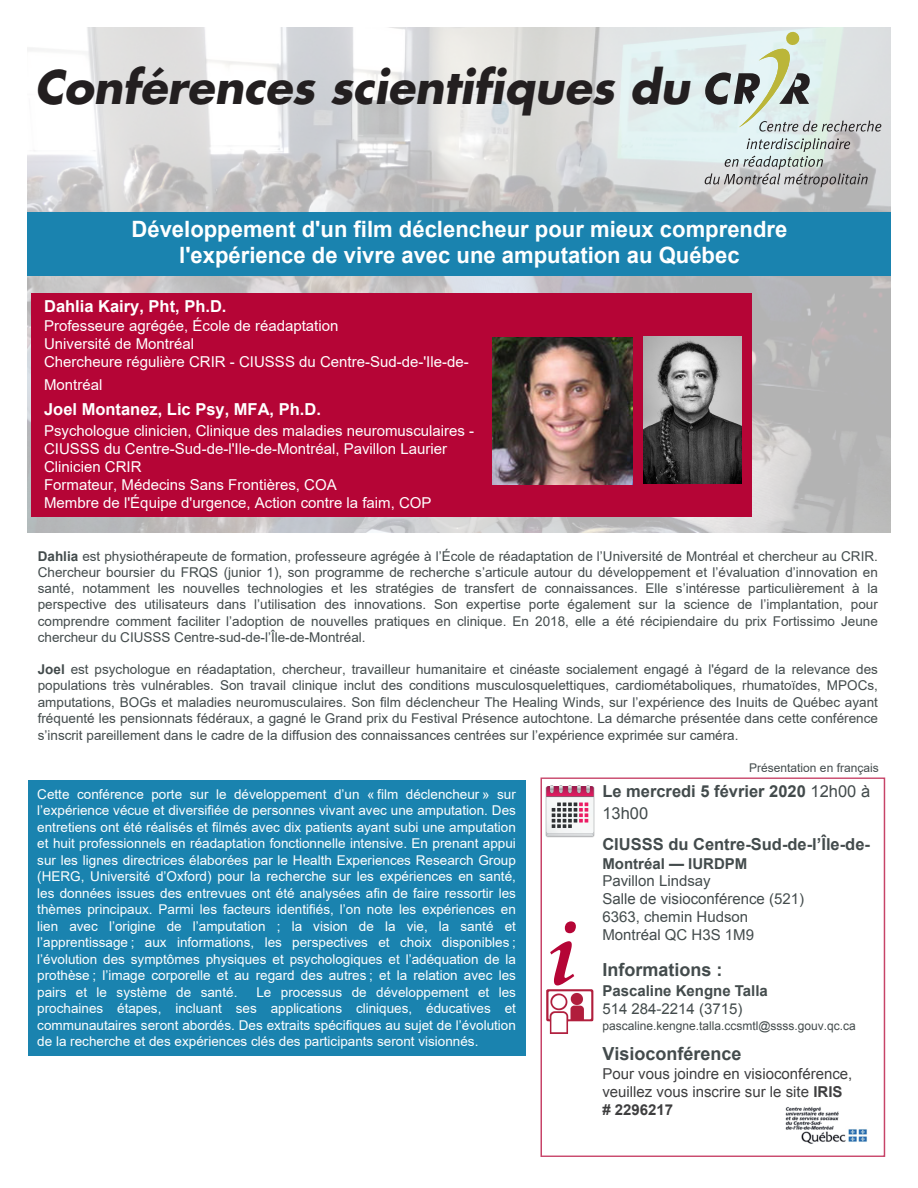
<style>
.page{position:relative;width:918px;height:1188px;background:#fff}
.page>*{position:absolute;margin:0;border:0;box-sizing:border-box;transform-origin:0 0}
.t1{font:italic 700 90px "Palatino";color:#b50536}
.t2{font:italic 700 45px "Futura";letter-spacing:-.005em;color:#231f20}
.t3{font:700 22.5px/25.5px "Arial";color:#fff;text-align:center}
.t4{font:700 18px "Arial";color:#434b4c}
.t5{font:700 16.5px/22.5px "Arial";color:#434b4c}
.t6{font:700 16.5px "Arial";color:#fff}
.t7{font:15px/18.1px "Arial";color:#fff}
.t8{font:15px/17.9px "Arial";color:#434b4c}
.t9{font:15px/18px "Arial";color:#3e3e3f}
.t10{font:700 15px "Arial";color:#434b4c}
.t11{font:13.5px/16.2px "Arial";color:#434b4c;text-align:justify}
.t12{font:13.5px/16.5px "Arial";color:#fff;text-align:justify}
.t13{font:12px "Arial";color:#434b4c}
.t14{font:12px "Arial";color:#444c4d}
.s1{font-weight:700}
.s2{font-weight:400}
</style>
<div class="page">
<img style="left:27px;top:27px;width:864px;height:506px">
<img style="left:546px;top:785px;width:48px;height:52px">
<div style="left:28px;top:781px;width:497px;height:275px;background:#1a83af"></div>
<svg style="left:705px;top:31px;width:176px;height:101px;background:#cbd4ce"></svg>
<svg style="left:705px;top:138px;width:163px;height:49px;background:#bbc1c0"></svg>
<div style="left:27px;top:212px;width:864px;height:63px;background:#1a83af"></div>
<div style="left:32px;top:293px;width:720px;height:224px;background:#b50536"></div>
<img style="left:546px;top:989px;width:48px;height:45px">
<img style="left:786px;top:1107px;width:81px;height:37px">
<img style="left:493px;top:337px;width:139px;height:147px">
<img style="left:643px;top:337px;width:98px;height:147px">
<h2 class="t2" style="left:35px;top:56px;width:657px">Conférences scientifiques du</h2>
<h3 class="t3" style="left:132px;top:217px;width:657px">Développement d'un film déclencheur pour mieux comprendre l'expérience de vivre avec une amputation au Québec</h3>
<p class="t6" style="left:44px;top:295px;width:184px">Dahlia Kairy, Pht, Ph.D.</p>
<p class="t7" style="left:44px;top:317px;width:426px">Professeure agrégée, École de réadaptation<br>Université de Montréal<br>Chercheure régulière CRIR - CIUSSS du Centre-Sud-de-'Ile-de-</p>
<p class="t7" style="left:44px;top:375px;width:60px">Montréal</p>
<p class="t6" style="left:44px;top:398px;width:278px">Joel Montanez, Lic Psy, MFA, Ph.D.</p>
<p class="t7" style="left:44px;top:421px;width:432px">Psychologue clinicien, Clinique des maladies neuromusculaires - CIUSSS du Centre-Sud-de-l'Ile-de-Montréal, Pavillon Laurier Clinicien CRIR<br>Formateur, Médecins Sans Frontières, COA<br>Membre de l'Équipe d'urgence, Action contre la faim, COP</p>
<p class="t11" style="left:38px;top:548px;width:842px"><span class="s1">Dahlia</span> est physiothérapeute de formation, professeure agrégée à l’École de réadaptation de l’Université de Montréal et chercheur au CRIR.<br>Chercheur boursier du FRQS (junior 1), son programme de recherche s’articule autour du développement et l’évaluation d’innovation en santé, notamment les nouvelles technologies et les stratégies de transfert de connaissances. Elle s’intéresse particulièrement à la perspective des utilisateurs dans l’utilisation des innovations. Son expertise porte également sur la science de l’implantation, pour comprendre comment faciliter l’adoption de nouvelles pratiques en clinique. En 2018, elle a été récipiendaire du prix Fortissimo Jeune chercheur du CIUSSS Centre-sud-de-l’Île-de-Montréal.</p>
<p class="t11" style="left:38px;top:661px;width:842px"><span class="s1">Joel</span> est psychologue en réadaptation, chercheur, travailleur humanitaire et cinéaste socialement engagé à l'égard de la relevance des populations très vulnérables. Son travail clinique inclut des conditions musculosquelettiques, cardiométaboliques, rhumatoïdes, MPOCs, amputations, BOGs et maladies neuromusculaires. Son film déclencheur The Healing Winds, sur l’expérience des Inuits de Québec ayant fréquenté les pensionnats fédéraux, a gagné le Grand prix du Festival Présence autochtone. La démarche présentée dans cette conférence s’inscrit pareillement dans le cadre de la diffusion des connaissances centrées sur l’expérience exprimée sur caméra.</p>
<p class="t14" style="left:749px;top:759px;width:131px">Présentation en français</p>
<p class="t12" style="left:37px;top:786px;width:480px">Cette conférence porte sur le développement d’un « film déclencheur » sur l’expérience vécue et diversifiée de personnes vivant avec une amputation. Des entretiens ont été réalisés et filmés avec dix patients ayant subi une amputation et huit professionnels en réadaptation fonctionnelle intensive. En prenant appui sur les lignes directrices élaborées par le Health Experiences Research Group (HERG, Université d’Oxford) pour la recherche sur les expériences en santé, les données issues des entrevues ont été analysées afin de faire ressortir les thèmes principaux. Parmi les facteurs identifiés, l’on note les expériences en lien avec l’origine de l’amputation ; la vision de la vie, la santé et l’apprentissage ; aux informations, les perspectives et choix disponibles ; l’évolution des symptômes physiques et psychologiques et l’adéquation de la prothèse ; l’image corporelle et au regard des autres ; et la relation avec les pairs et le système de santé.</p>
<p class="t12" style="left:37px;top:983px;width:480px;text-indent:219px">Le processus de développement et les prochaines étapes, incluant ses applications cliniques, éducatives et communautaires seront abordés. Des extraits spécifiques au sujet de l’évolution de la recherche et des expériences clés des participants seront visionnés.</p>
<h1 class="t1" style="left:548px;top:879px;width:31px">i</h1>
<p class="t5" style="left:602px;top:780px;width:269px">Le mercredi 5 février 2020 <span class="s2">12h00 à<br>13h00</span></p>
<p class="t5" style="left:602px;top:833px;width:269px">CIUSSS du Centre-Sud-de-l’Île-de-</p>
<p class="t10" style="left:602px;top:855px;width:147px">Montréal — IURDPM</p>
<p class="t8" style="left:602px;top:872px;width:203px">Pavillon Lindsay<br>Salle de visioconférence (521)<br>6363, chemin Hudson<br>Montréal QC H3S 1M9</p>
<h3 class="t4" style="left:602px;top:960px;width:122px">Informations :</h3>
<p class="t10" style="left:602px;top:982px;width:167px">Pascaline Kengne Talla</p>
<p class="t8" style="left:602px;top:1000px;width:142px">514 284-2214 (3715)</p>
<p class="t13" style="left:602px;top:1019px;width:255px">pascaline.kengne.talla.ccsmtl@ssss.gouv.qc.ca</p>
<h3 class="t4" style="left:602px;top:1043px;width:141px">Visioconférence</h3>
<p class="t9" style="left:602px;top:1065px;width:252px">Pour vous joindre en visioconférence, veuillez vous inscrire sur le site <span class="s1">IRIS # 2296217</span></p>
</div>
